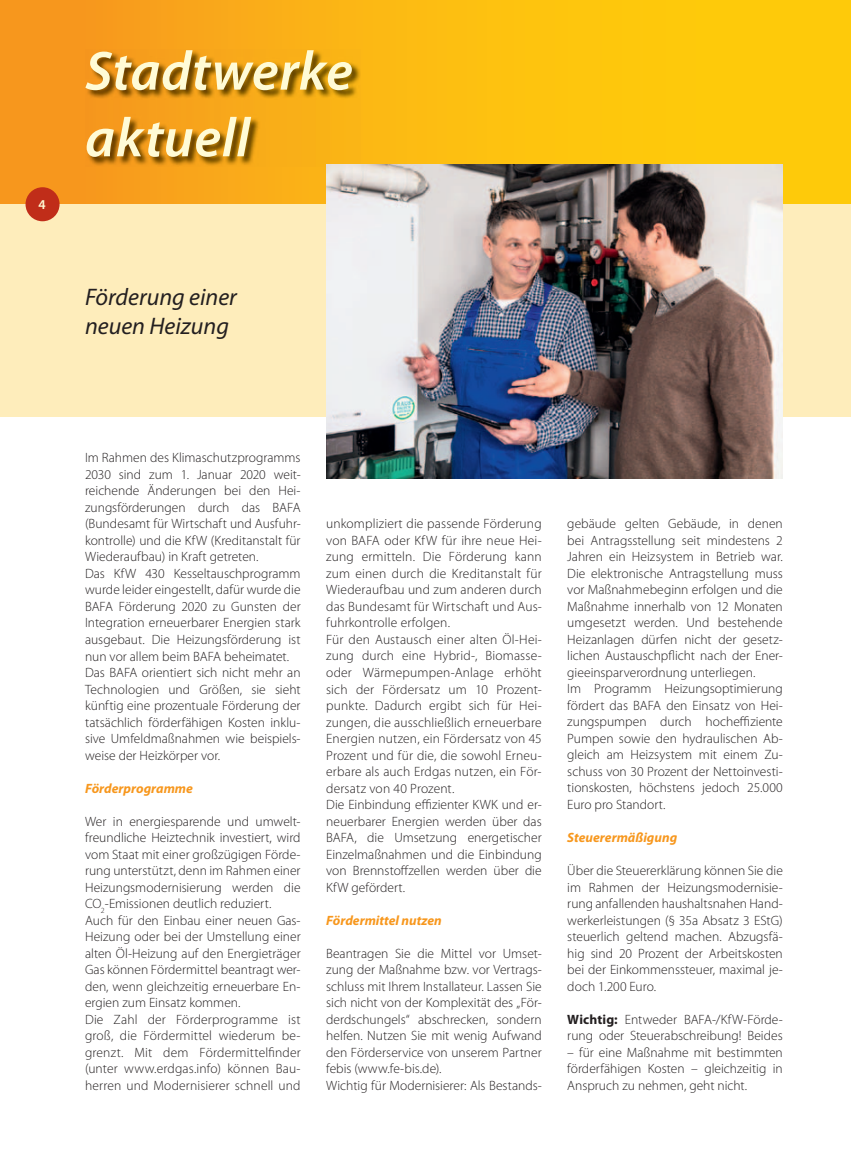
<style>
.page{position:relative;width:851px;height:1149px;background:#fff}
.page>*{position:absolute;margin:0;border:0;box-sizing:border-box;transform-origin:0 0}
.t1{font:italic 600 55.5px/66.6px "Myriad Pro";letter-spacing:.01em;color:#fffbd6}
.t2{font:italic 24px/28.8px "Myriad Pro";color:#231f20}
.t3{font:300 13.5px/16.5px "Myriad Pro";color:#231f20}
.t4{font:italic 700 13.5px "Myriad Pro";color:#f7971d}
.t5{font:600 13.5px "Myriad Pro";color:#fffbd6}
.s1{font-weight:700}
</style>
<div class="page">
<svg style="left:0;top:0;width:850px;height:204px;background:#fbb812"></svg>
<div style="left:0;top:204px;width:850px;height:213px;background:#feedbb"></div>
<div style="left:26px;top:187px;width:34px;height:34px;background:#c02d19;border-radius:50%"></div>
<img style="left:85px;top:50px;width:275px;height:116px">
<img style="left:326px;top:165px;width:456px;height:313px">
<p class="t5" style="left:38px;top:196px;width:9px">4</p>
<h1 class="t1" style="left:85px;top:36px;width:269px">Stadtwerke aktuell</h1>
<h2 class="t2" style="left:85px;top:282px;width:153px">Förderung einer neuen Heizung</h2>
<p class="t3" style="left:85px;top:449px;width:217px">Im Rahmen des Klimaschutzprogramms 2030 sind zum 1. Januar 2020 weit&shy;reichende Än de run gen bei den Hei&shy;zungsförderungen durch das BAFA (Bundesamt für Wirtschaft und Aus fuhr&shy;kon trolle) und die KfW (Kreditanstalt für Wie der auf bau) in Kraft getreten.<br>Das KfW 430 Kesseltauschprogramm wurde leider eingestellt, dafür wurde die BAFA För derung 2020 zu Gunsten der Integration er neu erbarer Energien stark ausgebaut. Die Hei zungs förderung ist nun vor allem beim BAFA be hei matet.<br>Das BAFA orientiert sich nicht mehr an Tech no lo gien und Größen, sie sieht künftig eine pro zen tuale Förderung der tatsächlich för der fähigen Kosten inklu&shy;sive Um feld maß nahmen wie beispiels&shy;weise der Heizkörper vor.</p>
<p class="t4" style="left:85px;top:779px;width:109px">Förderprogramme</p>
<p class="t3" style="left:85px;top:812px;width:217px">Wer in energiesparende und umwelt&shy;freundliche Heiztechnik investiert, wird vom Staat mit einer großzügigen Förde&shy;rung unterstützt, denn im Rahmen einer Heizungsmodernisierung werden die CO<sub>2</sub>-Emissionen deutlich reduziert.<br>Auch für den Einbau einer neuen Gas-Heizung oder bei der Umstellung einer alten Öl-Heizung auf den Energieträger Gas können Fördermittel beantragt wer&shy;den, wenn gleichzeitig erneuerbare En&shy;ergien zum Einsatz kommen.<br>Die Zahl der Förderprogramme ist groß, die Fördermittel wiederum be&shy;grenzt. Mit dem Fördermittelfinder (unter www.erdgas.info) können Bau&shy;herren und Modernisierer schnell und</p>
<p class="t3" style="left:326px;top:515px;width:217px">unkompliziert die passende Förderung von BAFA oder KfW für ihre neue Hei&shy;zung ermitteln. Die Förderung kann zum einen durch die Kreditanstalt für Wiederaufbau und zum anderen durch das Bundesamt für Wirtschaft und Aus&shy;fuhrkontrolle erfolgen.<br>Für den Austausch einer alten Öl-Hei&shy;zung durch eine Hybrid-, Biomasse&shy;oder Wärmepumpen-Anlage erhöht sich der Fördersatz um 10 Prozent&shy;punkte. Dadurch ergibt sich für Hei&shy;zungen, die ausschließlich erneuerbare Energien nutzen, ein Fördersatz von 45<br>Prozent und für die, die sowohl Erneu&shy;erbare als auch Erdgas nutzen, ein För&shy;dersatz von 40 Prozent.<br>Die Einbindung effizienter KWK und er&shy;neuerbarer Energien werden über das BAFA, die Umsetzung energetischer Einzelmaßnahmen und die Einbindung von Brennstoffzellen werden über die KfW gefördert.</p>
<p class="t4" style="left:326px;top:911px;width:117px">Fördermittel nutzen</p>
<p class="t3" style="left:326px;top:944px;width:217px">Beantragen Sie die Mittel vor Umset&shy;zung der Maßnahme bzw. vor Vertrags&shy;schluss mit Ihrem Installateur. Lassen Sie sich nicht von der Komplexität des „För&shy;derdschungels“ abschrecken, sondern helfen. Nutzen Sie mit wenig Aufwand den Förderservice von unserem Partner febis (www.fe-bis.de).<br>Wichtig für Modernisierer: Als Bestands-</p>
<p class="t3" style="left:567px;top:515px;width:217px">gebäude gelten Gebäude, in denen bei Antragsstellung seit mindestens 2<br>Jahren ein Heizsystem in Betrieb war.<br>Die elektronische Antragstellung muss vor Maßnahmebeginn erfolgen und die Maßnahme innerhalb von 12 Monaten umgesetzt werden. Und bestehende Heizanlagen dürfen nicht der gesetz&shy;lichen Austauschpflicht nach der Ener&shy;gieeinsparverordnung unterliegen.<br>Im Programm Heizungsoptimierung fördert das BAFA den Einsatz von Hei&shy;zungspumpen durch hocheffiziente Pumpen sowie den hydraulischen Ab&shy;gleich am Heizsystem mit einem Zu&shy;schuss von 30 Prozent der Nettoinvesti&shy;tionskosten, höchstens jedoch 25.000<br>Euro pro Standort.</p>
<p class="t4" style="left:567px;top:828px;width:111px">Steuerermäßigung</p>
<p class="t3" style="left:567px;top:861px;width:217px;text-align:justify">Über die Steuererklärung können Sie die im Rahmen der Heizungsmodernisie&shy;rung anfallenden haushaltsnahen Hand&shy;werkerleistungen (§ 35a Absatz 3 EStG) steuerlich geltend machen. Abzugsfä&shy;hig sind 20 Prozent der Arbeitskosten bei der Einkommenssteuer, maximal je&shy;doch 1.200 Euro.</p>
<p class="t3" style="left:567px;top:1010px;width:217px"><span class="s1">Wichtig:</span> Entweder BAFA-/KfW-Förde&shy;rung oder Steuerabschreibung! Beides</p>
<p class="t3" style="left:567px;top:1043px;width:217px;text-align:justify">– für eine Maßnahme mit bestimmten förderfähigen Kosten – gleichzeitig in Anspruch zu nehmen, geht nicht.</p>
</div>
